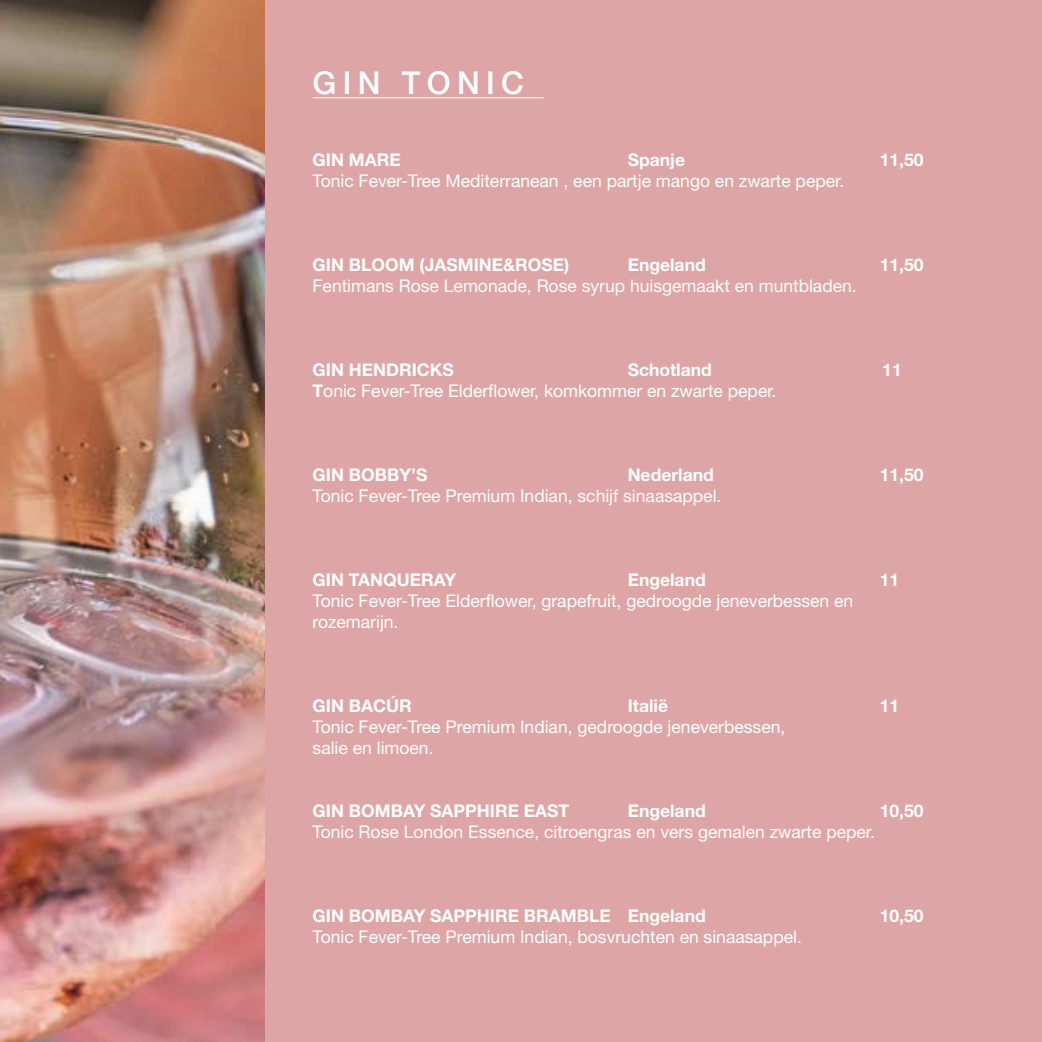
<style>
.page{position:relative;width:1042px;height:1042px;background:#fff}
.page>*{position:absolute;margin:0;border:0;box-sizing:border-box;transform-origin:0 0}
.t1{font:500 31.5px "Helvetica Neue LT Std";letter-spacing:.2em;color:#fff}
.t2{font:17.5px/21px "Helvetica Neue";color:#fff}
.t3{font:700 17.5px "Helvetica Neue";color:#fff}
.s1{font-weight:700}
</style>
<div class="page">
<img style="left:0;top:0;width:265px;height:1042px">
<div style="left:265px;top:0;width:777px;height:1042px;background:#dda5a6"></div>
<hr style="left:313px;top:97px;width:231px;height:1px;background:#fff">
<h1 class="t1" style="left:313px;top:64px;width:213px">GIN TONIC</h1>
<p class="t3" style="left:313px;top:149px;width:90px">GIN MARE</p>
<p class="t3" style="left:628px;top:149px;width:59px">Spanje</p>
<p class="t3" style="left:880px;top:149px;width:45px">11,50</p>
<p class="t2" style="left:313px;top:170px;width:533px">Tonic Fever-Tree Mediterranean , een partje mango en zwarte peper.</p>
<p class="t3" style="left:313px;top:254px;width:258px">GIN BLOOM (JASMINE&amp;ROSE)</p>
<p class="t3" style="left:628px;top:254px;width:80px">Engeland</p>
<p class="t3" style="left:880px;top:254px;width:45px">11,50</p>
<p class="t2" style="left:313px;top:275px;width:546px">Fentimans Rose Lemonade, Rose syrup huisgemaakt en muntbladen.</p>
<p class="t3" style="left:313px;top:359px;width:143px">GIN HENDRICKS</p>
<p class="t3" style="left:628px;top:359px;width:86px">Schotland</p>
<p class="t3" style="left:882px;top:359px;width:21px">11</p>
<p class="t2" style="left:313px;top:380px;width:465px"><span class="s1">T</span>onic Fever-Tree Elderflower, komkommer en zwarte peper.</p>
<p class="t3" style="left:313px;top:464px;width:116px">GIN BOBBY’S</p>
<p class="t3" style="left:628px;top:464px;width:88px">Nederland</p>
<p class="t3" style="left:880px;top:464px;width:45px">11,50</p>
<p class="t2" style="left:313px;top:485px;width:410px">Tonic Fever-Tree Premium Indian, schijf sinaasappel.</p>
<p class="t3" style="left:313px;top:569px;width:145px">GIN TANQUERAY</p>
<p class="t3" style="left:628px;top:569px;width:80px">Engeland</p>
<p class="t3" style="left:880px;top:569px;width:21px">11</p>
<p class="t2" style="left:313px;top:590px;width:542px">Tonic Fever-Tree Elderflower, grapefruit, gedroogde jeneverbessen en rozemarijn.</p>
<p class="t3" style="left:313px;top:695px;width:101px">GIN BACÚR</p>
<p class="t3" style="left:628px;top:695px;width:42px">Italië</p>
<p class="t3" style="left:880px;top:695px;width:21px">11</p>
<p class="t2" style="left:313px;top:716px;width:474px">Tonic Fever-Tree Premium Indian, gedroogde jeneverbessen, salie en limoen.</p>
<p class="t3" style="left:313px;top:800px;width:258px">GIN BOMBAY SAPPHIRE EAST</p>
<p class="t3" style="left:628px;top:800px;width:80px">Engeland</p>
<p class="t3" style="left:880px;top:800px;width:45px">10,50</p>
<p class="t2" style="left:313px;top:821px;width:564px">Tonic Rose London Essence, citroengras en vers gemalen zwarte peper.</p>
<p class="t3" style="left:313px;top:905px;width:395px">GIN BOMBAY SAPPHIRE BRAMBLE Engeland</p>
<p class="t3" style="left:880px;top:905px;width:45px">10,50</p>
<p class="t2" style="left:313px;top:926px;width:491px">Tonic Fever-Tree Premium Indian, bosvruchten en sinaasappel.</p>
</div>
